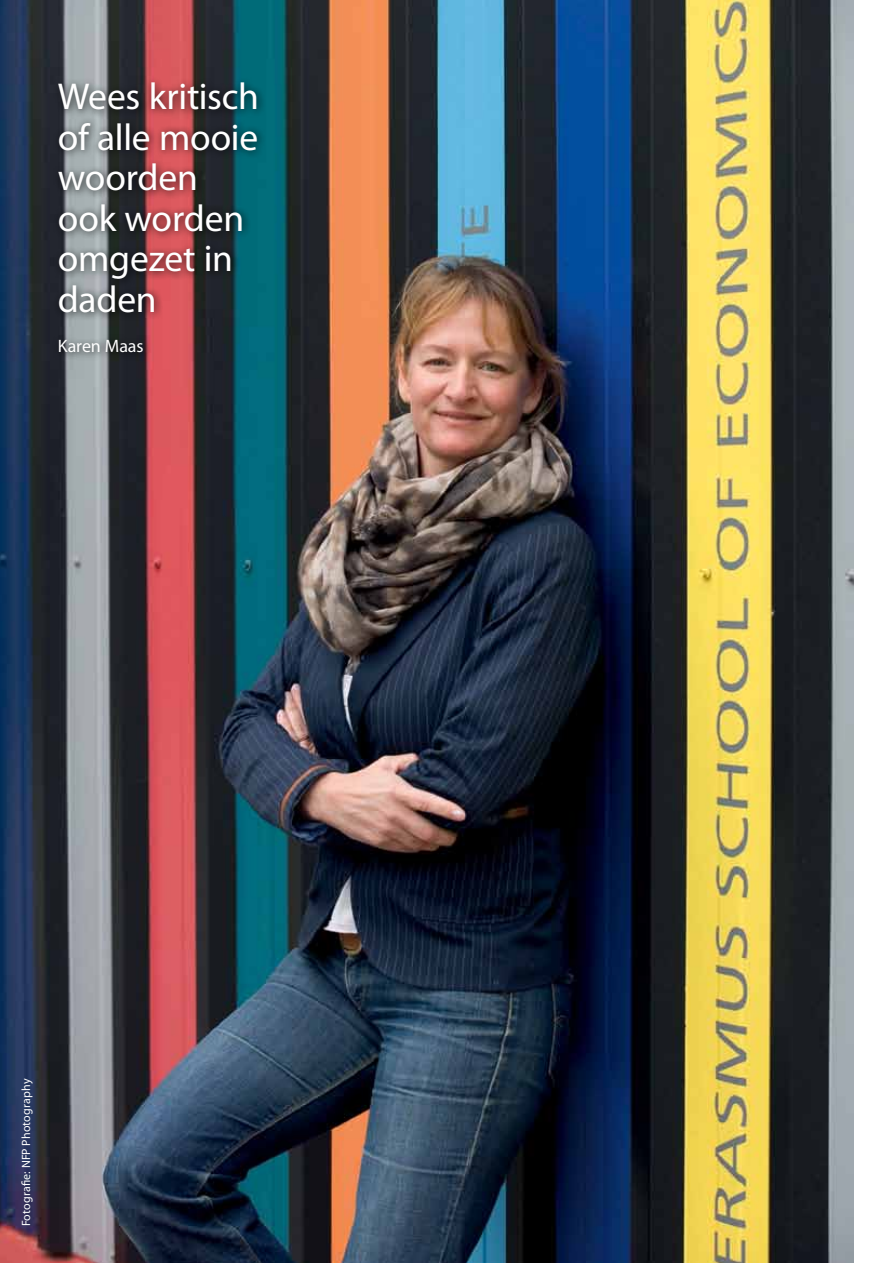
<style>
.page{position:relative;width:893px;height:1263px;background:#fff}
.page>*{position:absolute;margin:0;border:0;box-sizing:border-box;transform-origin:0 0}
.t1{font:37.5px/40.5px "Myriad Pro";letter-spacing:-.005em;color:#fff}
.t2{font:18px "Myriad Pro";color:#fff}
.t3{font:12px "Myriad Pro";letter-spacing:.005em;color:#fff}
</style>
<div class="page">
<img style="left:0;top:0;width:853px;height:1263px">
<div style="left:52px;top:77px;width:214px;height:285px;background:#000;opacity:.75"></div>
<p class="t1" style="left:58px;top:76px;width:203px">Wees kritisch of alle mooie woorden ook worden omgezet in daden</p>
<p class="t2" style="left:58px;top:335px;width:87px">Karen Maas</p>
<p class="t3" style="left:19px;top:1226px;width:149px;rotate:-90deg">Fotografie: N FP Photography</p>
</div>
